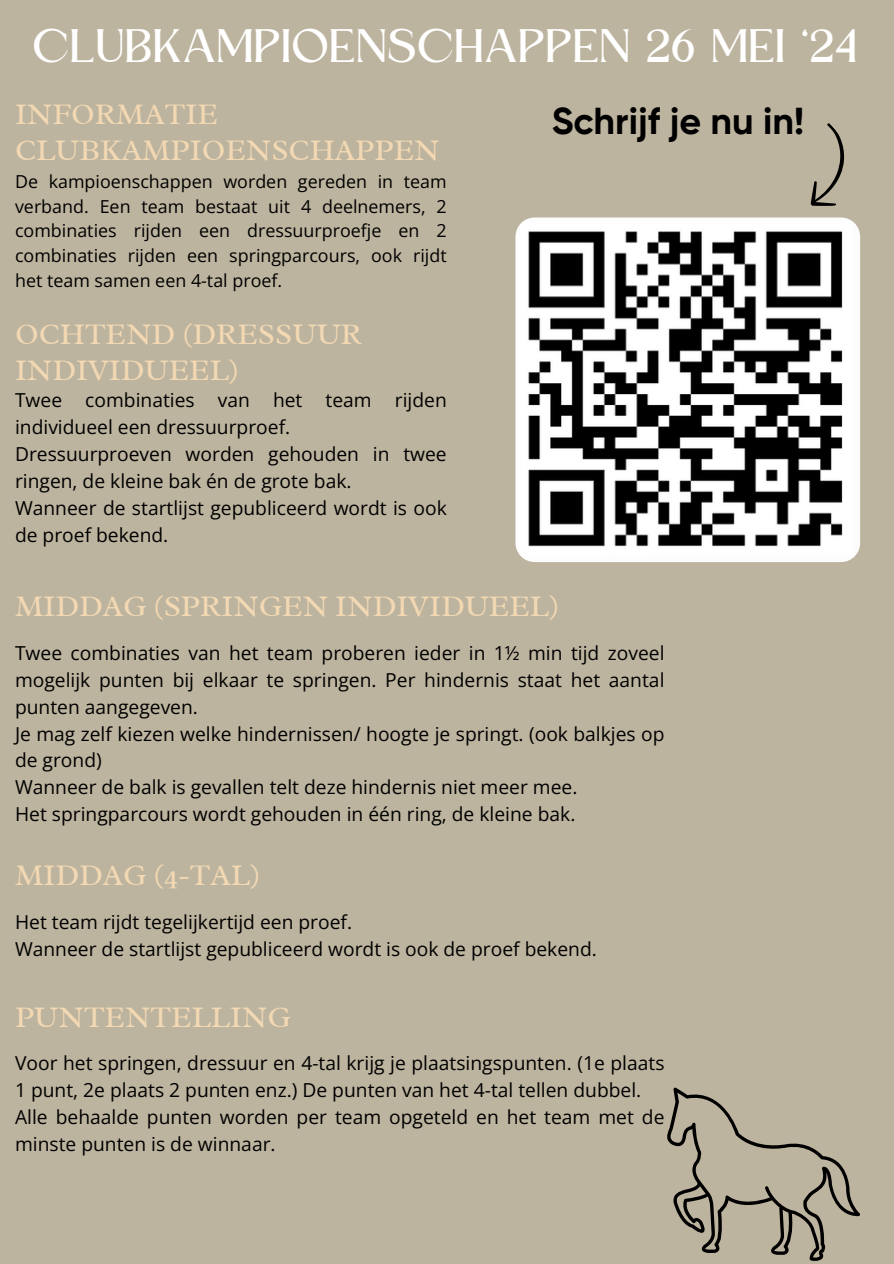
<style>
.page{position:relative;width:894px;height:1264px;background:#fff}
.page>*{position:absolute;margin:0;border:0;box-sizing:border-box;transform-origin:0 0}
.t1{font:43.8px "Kingred Serif";color:#fff}
.t2{font:700 37.5px "Gilroy";color:#000}
.t3{font:30.3px/36.2px "Radley";color:#f2d8b3}
.t4{font:19.2px/26.8px "Open Sans";color:#000}
.t5{font:17.85px/24.8px "Open Sans";color:#000;text-align:justify}
</style>
<div class="page">
<div style="left:0;top:0;width:893px;height:1263px;background:#bdb49f"></div>
<svg style="left:667px;top:1087px;width:192px;height:173px"></svg>
<img style="left:515px;top:217px;width:344px;height:345px">
<svg style="left:810px;top:123px;width:35px;height:83px"></svg>
<h3 class="t1" style="left:34px;top:29px;width:826px">CLUBKAMPIOENSCHAPPEN 26 MEI ‘24</h3>
<h3 class="t3" style="left:15px;top:96px;width:426px">INFORMATIE<br>CLUBKAMPIOENSCHAPPEN</h3>
<p class="t5" style="left:15px;top:169px;width:433px">De kampioenschappen worden gereden in team verband. Een team bestaat uit 4 deelnemers, 2 combinaties rijden een dressuurproefje en 2 combinaties rijden een springparcours, ook rijdt het team samen een 4-tal proef.</p>
<h2 class="t3" style="left:15px;top:316px;width:348px">OCHTEND (DRESSUUR<br>INDIVIDUEEL)</h2>
<p class="t4" style="left:15px;top:386px;width:433px">Twee combinaties van het team rijden individueel een dressuurproef.</p>
<p class="t4" style="left:15px;top:440px;width:433px">Dressuurproeven worden gehouden in twee ringen, de kleine bak én de grote bak.</p>
<p class="t4" style="left:15px;top:494px;width:433px">Wanneer de startlijst gepubliceerd wordt is ook de proef bekend.</p>
<p class="t2" style="left:551px;top:99px;width:254px">Schrijf je nu in!</p>
<p class="t3" style="left:15px;top:588px;width:545px">MIDDAG (SPRINGEN INDIVIDUEEL)</p>
<p class="t4" style="left:15px;top:639px;width:650px;text-align:justify">Twee combinaties van het team proberen ieder in 1½ min tijd zoveel mogelijk punten bij elkaar te springen. Per hindernis staat het aantal punten aangegeven.</p>
<p class="t4" style="left:15px;top:719px;width:650px">Je mag zelf kiezen welke hindernissen/ hoogte je springt. (ook balkjes op de grond)</p>
<h3 class="t4" style="left:15px;top:773px;width:563px">Wanneer de balk is gevallen telt deze hindernis niet meer mee.</h3>
<p class="t4" style="left:15px;top:800px;width:561px">Het springparcours wordt gehouden in één ring, de kleine bak.</p>
<h3 class="t3" style="left:15px;top:857px;width:246px">MIDDAG (4-TAL)</h3>
<p class="t4" style="left:15px;top:908px;width:338px">Het team rijdt tegelijkertijd een proef.</p>
<p class="t4" style="left:15px;top:935px;width:583px">Wanneer de startlijst gepubliceerd wordt is ook de proef bekend.</p>
<h3 class="t3" style="left:15px;top:998px;width:277px">PUNTENTELLING</h3>
<p class="t4" style="left:15px;top:1049px;width:650px">Voor het springen, dressuur en 4-tal krijg je plaatsingspunten. (1e plaats<br>1 punt, 2e plaats 2 punten enz.) De punten van het 4-tal tellen dubbel.</p>
<p class="t4" style="left:15px;top:1103px;width:650px">Alle behaalde punten worden per team opgeteld en het team met de minste punten is de winnaar.</p>
</div>
